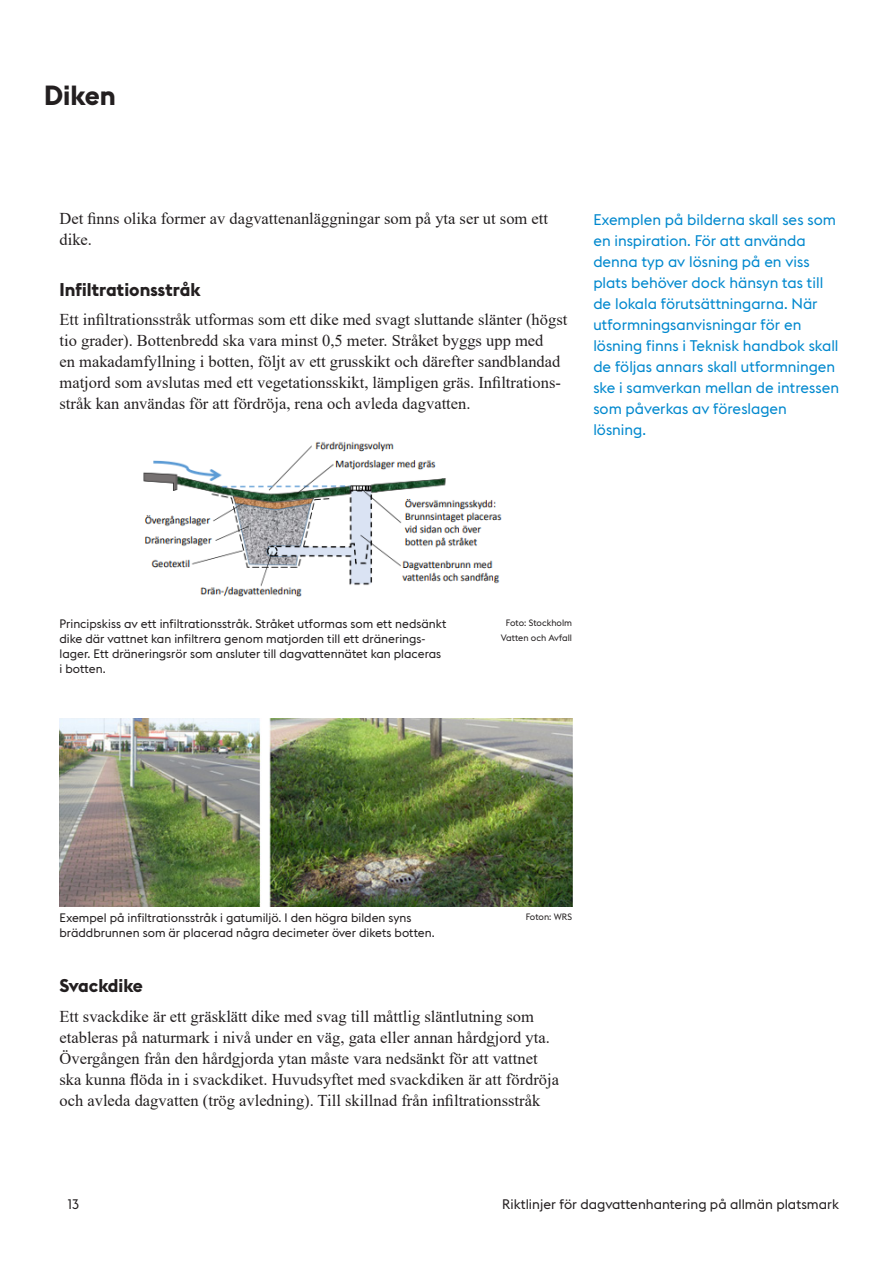
<style>
.page{position:relative;width:893px;height:1263px;background:#fff}
.page>*{position:absolute;margin:0;border:0;box-sizing:border-box;transform-origin:0 0}
.Rubrik_1_exempelkapi{font:700 27px "Stockholm Type";color:#231f20}
.Rubrik_2_exempelkapi{font:700 18px "Stockholm Type";color:#231f20}
.Brödtext{font:16.5px/21px "Times New Roman";color:#231f20}
.Inforuta_brödtext{font:15px/21px "Stockholm Type";color:#0088ce}
.t1{font:13.5px "Stockholm Type";color:#231f20}
.Bildtext{font:12px/15px "Stockholm Type";color:#231f20}
.Foto_illustration_te{font:9px/15px "Stockholm Type";color:#231f20;text-align:center}
</style>
<div class="page">
<img style="left:143px;top:441px;width:359px;height:156px">
<img style="left:60px;top:718px;width:512px;height:189px">
<p class="Rubrik_1_exempelkapi" style="left:44px;top:76px;width:73px">Diken</p>
<p class="Brödtext" style="left:60px;top:207px;width:490px">Det finns olika former av dagvattenanläggningar som på yta ser ut som ett dike.</p>
<p class="Rubrik_2_exempelkapi" style="left:60px;top:277px;width:143px">Infiltrationsstråk</p>
<p class="Brödtext" style="left:60px;top:309px;width:509px">Ett infiltrationsstråk utformas som ett dike med svagt sluttande slänter (högst tio grader). Bottenbredd ska vara minst 0,5 meter. Stråket byggs upp med<br>en makadamfyllning i botten, följt av ett grusskikt och därefter sandblandad matjord som avslutas med ett vegetationsskikt, lämpligen gräs. Infiltrations&shy;stråk kan användas för att fördröja, rena och avleda dagvatten.</p>
<p class="Inforuta_brödtext" style="left:593px;top:208px;width:247px">Exemplen på bilderna skall ses som en inspiration. För att använda denna typ av lösning på en viss plats behöver dock hänsyn tas till de lokala förutsättningarna. När utformningsanvisningar för en lösning finns i Teknisk handbok skall de följas annars skall utformningen ske i samverkan mellan de intressen som påverkas av föreslagen lösning.</p>
<p class="Bildtext" style="left:60px;top:616px;width:388px">Principskiss av ett infiltrationsstråk. Stråket utformas som ett nedsänkt dike där vattnet kan infiltrera genom matjorden till ett dränerings&shy;lager. Ett dräneringsrör som ansluter till dagvattennätet kan placeras i botten.</p>
<p class="Foto_illustration_te" style="left:501px;top:615px;width:73px">Foto: Stockholm<br>Vatten och Avfall</p>
<p class="Bildtext" style="left:60px;top:910px;width:377px">Exempel på infiltrationsstråk i gatumiljö. I den högra bilden syns bräddbrunnen som är placerad några decimeter över dikets botten.</p>
<p class="Foto_illustration_te" style="left:526px;top:909px;width:48px">Foton: WRS</p>
<p class="Rubrik_2_exempelkapi" style="left:60px;top:973px;width:85px">Svackdike</p>
<p class="Brödtext" style="left:60px;top:1005px;width:501px">Ett svackdike är ett gräsklätt dike med svag till måttlig släntlutning som etableras på naturmark i nivå under en väg, gata eller annan hårdgjord yta.<br>Övergången från den hårdgjorda ytan måste vara nedsänkt för att vattnet ska kunna flöda in i svackdiket. Huvudsyftet med svackdiken är att fördröja och avleda dagvatten (trög avledning). Till skillnad från infiltrationsstråk</p>
<p class="t1" style="left:68px;top:1195px;width:13px">13</p>
<p class="t1" style="left:502px;top:1195px;width:338px">Riktlinjer för dagvattenhantering på allmän platsmark</p>
</div>
